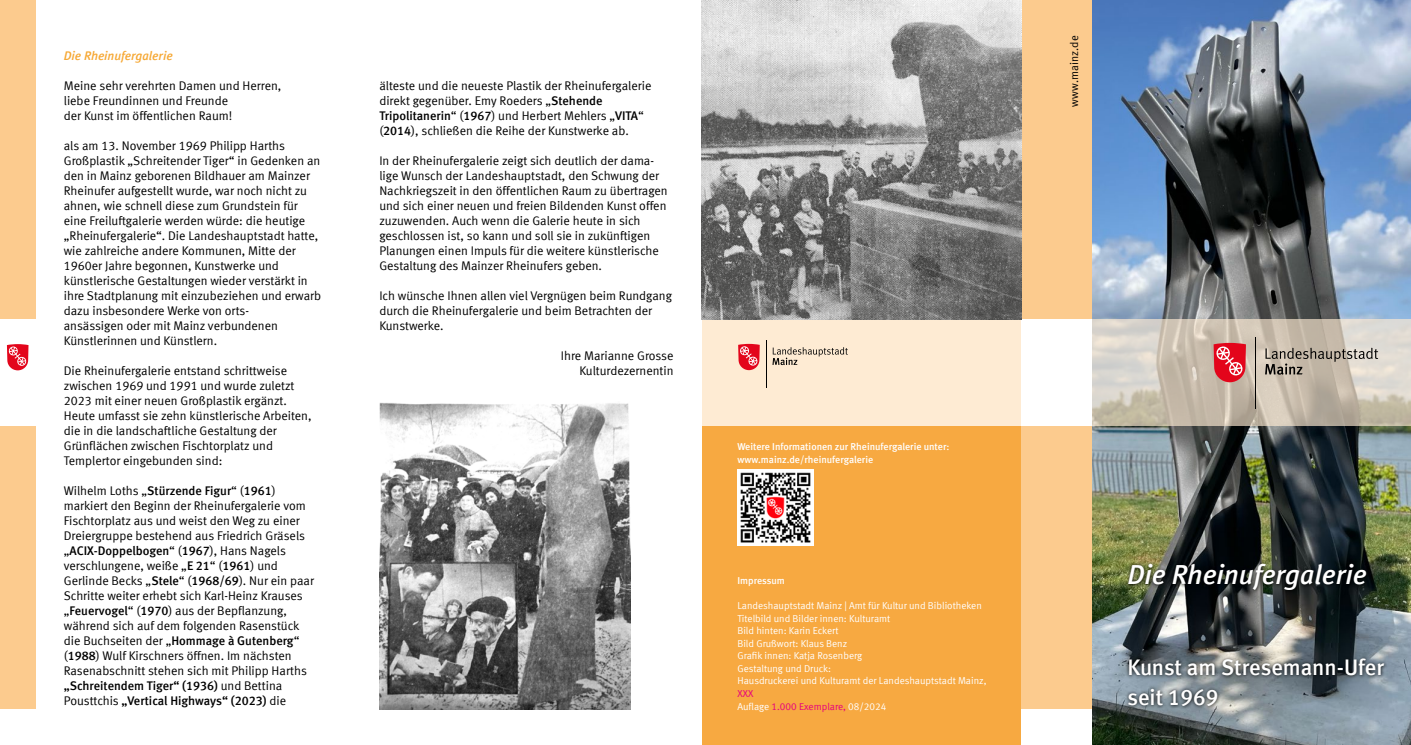
<style>
.page{position:relative;width:1411px;height:745px;background:#fff}
.page>*{position:absolute;margin:0;border:0;box-sizing:border-box;transform-origin:0 0}
.t1{font:italic 700 27.5px "Mainz Meta";color:#fff}
.t2{font:700 22.5px/30px "Mainz Meta";color:#fff}
.t3{font:12.5px/15px "Mainz Meta";color:#000}
.t4{font:italic 700 12.5px "Mainz Meta";color:#f6a834}
.t5{font:11.25px "Mainz Meta";color:#000}
.t6{font:10px/12.5px "Mainz Meta";color:#fff}
.t7{font:700 10px/12.5px "Mainz Meta";color:#fff}
.t8{font:10px/12.5px "Mainz Meta";color:#e6007e}
.s1{font-weight:700}
.s2{color:#fff}
</style>
<div class="page">
<div style="left:702px;top:425px;width:354px;height:319px;background:#f7a941"></div>
<div style="left:702px;top:319px;width:354px;height:106px;background:#feebd3"></div>
<div style="left:1020px;top:0;width:36px;height:709px;background:#fccb8e"></div>
<div style="left:1020px;top:319px;width:36px;height:106px;background:#fff"></div>
<svg style="left:772px;top:347px;width:75px;height:18px"></svg>
<hr style="left:765px;top:340px;width:1px;height:47px;background:#000">
<svg style="left:738px;top:343px;width:21px;height:27px"></svg>
<div style="left:1020px;top:709px;width:36px;height:35px;background:#fff"></div>
<div style="left:0;top:0;width:35px;height:709px;background:#fccb8e"></div>
<div style="left:0;top:319px;width:35px;height:106px;background:#fff"></div>
<svg style="left:7px;top:344px;width:21px;height:26px"></svg>
<img style="left:1091px;top:0;width:319px;height:744px">
<div style="left:1056px;top:0;width:35px;height:709px;background:#fccb8e"></div>
<div style="left:1056px;top:319px;width:35px;height:106px;background:#fff"></div>
<svg style="left:1091px;top:319px;width:319px;height:106px;background:#ccc3b5"></svg>
<svg style="left:1264px;top:347px;width:113px;height:27px;background:#aea599"></svg>
<hr style="left:1254px;top:337px;width:1px;height:71px;background:#000">
<svg style="left:1213px;top:342px;width:32px;height:40px"></svg>
<img style="left:379px;top:402px;width:251px;height:307px">
<img style="left:1125px;top:560px;width:263px;height:149px">
<img style="left:702px;top:0;width:318px;height:319px">
<img style="left:737px;top:469px;width:76px;height:76px">
<p class="t4" style="left:64px;top:48px;width:110px">Die Rheinufergalerie</p>
<p class="t3" style="left:64px;top:78px;width:219px">Meine sehr verehrten Damen und Herren, liebe Freundinnen und Freunde<br>der Kunst im öffentlichen Raum!</p>
<p class="t3" style="left:64px;top:138px;width:259px">als am 13. November 1969 Philipp Harths Großplastik „Schreitender Tiger“ in Gedenken an den in Mainz geborenen Bildhauer am Mainzer Rheinufer aufgestellt wurde, war noch nicht zu ahnen, wie schnell diese zum Grundstein für eine Freiluftgalerie werden würde: die heutige „Rheinufergalerie“. Die Landeshauptstadt hatte, wie zahlreiche andere Kommunen, Mitte der 1960er Jahre begonnen, Kunstwerke und künstlerische Gestaltungen wieder verstärkt in ihre Stadtplanung mit einzubeziehen und erwarb dazu insbesondere Werke von orts-<br>ansässigen oder mit Mainz verbundenen Künstlerinnen und Künstlern.</p>
<p class="t3" style="left:64px;top:363px;width:249px">Die Rheinufergalerie entstand schrittweise zwischen 1969 und 1991 und wurde zuletzt 2023 mit einer neuen Großplastik ergänzt.<br>Heute umfasst sie zehn künstlerische Arbeiten, die in die landschaftliche Gestaltung der Grünflächen zwischen Fischtorplatz und Templertor eingebunden sind:</p>
<p class="t3" style="left:64px;top:483px;width:252px">Wilhelm Loths „<span class="s1">Stürzende Figur</span>“ (<span class="s1">1961</span>) markiert den Beginn der Rheinufergalerie vom Fischtorplatz aus und weist den Weg zu einer Dreiergruppe bestehend aus Friedrich Gräsels „<span class="s1">ACIX-Doppelbogen</span>“ (<span class="s1">1967</span>), Hans Nagels verschlungene, weiße „<span class="s1">E 21</span>“ (<span class="s1">1961</span>) und Gerlinde Becks „<span class="s1">Stele</span>“ (<span class="s1">1968/69</span>). Nur ein paar Schritte weiter erhebt sich Karl-Heinz Krauses „<span class="s1">Feuervogel</span>“ (<span class="s1">1970</span>) aus der Bepflanzung, während sich auf dem folgenden Rasenstück die Buchseiten der „<span class="s1">Hommage à Gutenberg</span>“ (<span class="s1">1988</span>) Wulf Kirschners öffnen. Im nächsten Rasenabschnitt stehen sich mit Philipp Harths <span class="s1">„Schreitendem Tiger“ (1936)</span> und Bettina Pousttchis <span class="s1">„Vertical Highways“ (2023)</span> die</p>
<p class="t3" style="left:379px;top:78px;width:273px">älteste und die neueste Plastik der Rheinufergalerie direkt gegenüber. Emy Roeders „<span class="s1">Stehende Tripolitanerin</span>“ (<span class="s1">1967</span>) und Herbert Mehlers „<span class="s1">VITA</span>“ (<span class="s1">2014</span>), schließen die Reihe der Kunstwerke ab.</p>
<p class="t3" style="left:379px;top:153px;width:290px">In der Rheinufergalerie zeigt sich deutlich der dama&shy;lige Wunsch der Landeshauptstadt, den Schwung der Nachkriegszeit in den öffentlichen Raum zu übertragen und sich einer neuen und freien Bildenden Kunst offen zuzuwenden. Auch wenn die Galerie heute in sich geschlossen ist, so kann und soll sie in zukünftigen Planungen einen Impuls für die weitere künstlerische Gestaltung des Mainzer Rheinufers geben.</p>
<p class="t3" style="left:379px;top:288px;width:294px">Ich wünsche Ihnen allen viel Vergnügen beim Rundgang durch die Rheinufergalerie und beim Betrachten der<br>Kunstwerke.</p>
<p class="t3" style="left:561px;top:348px;width:114px;text-align:right">Ihre Marianne Grosse<br>Kulturdezernentin</p>
<p class="t7" style="left:737px;top:440px;width:213px">Weitere Informationen zur Rheinufergalerie unter: www.mainz.de/rheinufergalerie</p>
<p class="t7" style="left:737px;top:574px;width:49px">Impressum</p>
<p class="t6" style="left:737px;top:599px;width:250px">Landeshauptstadt Mainz | Amt für Kultur und Bibliotheken Titelbild und Bilder innen: Kulturamt<br>Bild hinten: Karin Eckert<br>Bild Grußwort: Klaus Benz<br>Grafik innen: Katja Rosenberg<br>Gestaltung und Druck:<br>Hausdruckerei und Kulturamt der Landeshauptstadt Mainz,</p>
<p class="t8" style="left:737px;top:686px;width:150px">XXX<br><span class="s2">Auflage</span> 1.000 Exemplare, <span class="s2">08/2024</span></p>
<p class="t5" style="left:1067px;top:107px;width:73px;rotate:-90deg">www.mainz.de</p>
<h1 class="t1" style="left:1127px;top:558px;width:241px">Die Rheinufergalerie</h1>
<h2 class="t2" style="left:1127px;top:651px;width:258px">Kunst am Stresemann-Ufer seit 1969</h2>
</div>
